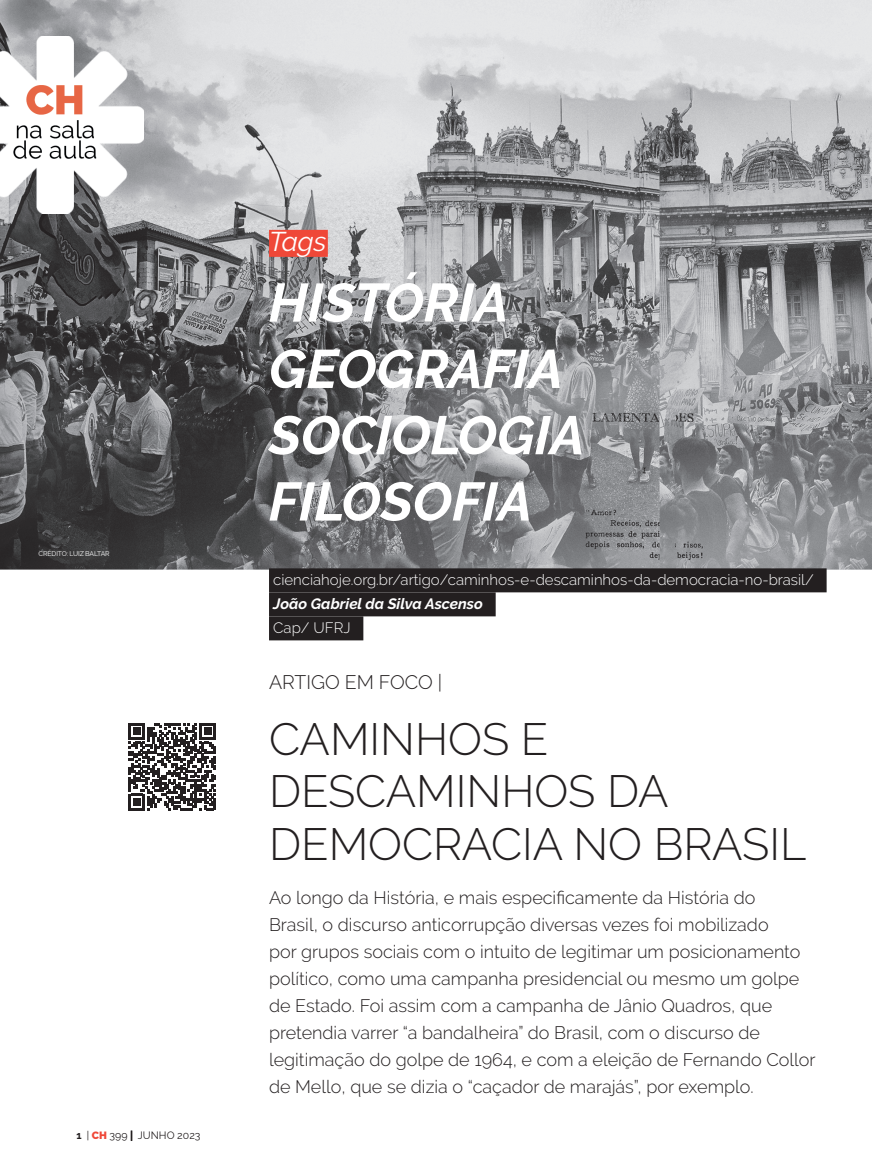
<style>
.page{position:relative;width:872px;height:1170px;background:#fff}
.page>*{position:absolute;margin:0;border:0;box-sizing:border-box;transform-origin:0 0}
.t1{font:italic 700 54px/66.3px "Raleway";color:#fff}
.t2{font:300 45px/52.5px "Raleway";color:#231f20}
.t3{font:italic 27px "Raleway";color:#fff}
.t4{font:300 19.5px "Raleway";color:#231f20}
.t5{font:300 18px/27px "Raleway";color:#231f20}
.t6{font:300 15px "Raleway";color:#fff}
.t7{font:italic 700 15px "Raleway";color:#fff}
.t8{font:10.5px "Raleway";color:#231f20}
.t9{font:6.75px "Raleway";letter-spacing:-.01em;color:#fff}
.s1{font-weight:700}
.s2{font-weight:900;color:#ef4838}
</style>
<div class="page">
<img style="left:0;top:0;width:872px;height:569px">
<div style="left:269px;top:230px;width:59px;height:27px;background:#ef4838"></div>
<div style="left:269px;top:568px;width:557px;height:24px;background:#231f20"></div>
<div style="left:269px;top:592px;width:226px;height:24px;background:#231f20"></div>
<div style="left:269px;top:616px;width:94px;height:24px;background:#231f20"></div>
<img style="left:0;top:36px;width:144px;height:177px">
<svg style="left:129px;top:723px;width:87px;height:87px"></svg>
<p class="t9" style="left:39px;top:549px;width:73px">CRÉDITO: LUIZ BALTAR</p>
<p class="t8" style="left:77px;top:1129px;width:125px"><span class="s1">1</span> | <span class="s2">CH</span> 399 | JUNHO 2023</p>
<h3 class="t3" style="left:269px;top:226px;width:59px">Tags</h3>
<h1 class="t1" style="left:269px;top:269px;width:317px">HISTÓRIA<br>GEOGRAFIA<br>SOCIOLOGIA<br>FILOSOFIA</h1>
<p class="t6" style="left:273px;top:571px;width:542px">cienciahoje.org.br/artigo/caminhos-e-descaminhos-da-democracia-no-brasil/</p>
<p class="t7" style="left:273px;top:595px;width:211px">João Gabriel da Silva Ascenso</p>
<p class="t6" style="left:273px;top:619px;width:79px">Cap/ UFRJ</p>
<p class="t4" style="left:269px;top:670px;width:175px">ARTIGO EM FOCO |</p>
<h2 class="t2" style="left:269px;top:712px;width:538px">CAMINHOS E<br>DESCAMINHOS DA<br>DEMOCRACIA NO BRASIL</h2>
<p class="t5" style="left:269px;top:883px;width:548px">Ao longo da História, e mais especificamente da História do<br>Brasil, o discurso anticorrupção diversas vezes foi mobilizado<br>por grupos sociais com o intuito de legitimar um posicionamento político, como uma campanha presidencial ou mesmo um golpe de Estado. Foi assim com a campanha de Jânio Quadros, que pretendia varrer “a bandalheira” do Brasil, com o discurso de legitimação do golpe de 1964, e com a eleição de Fernando Collor de Mello, que se dizia o “caçador de marajás”, por exemplo.</p>
</div>
